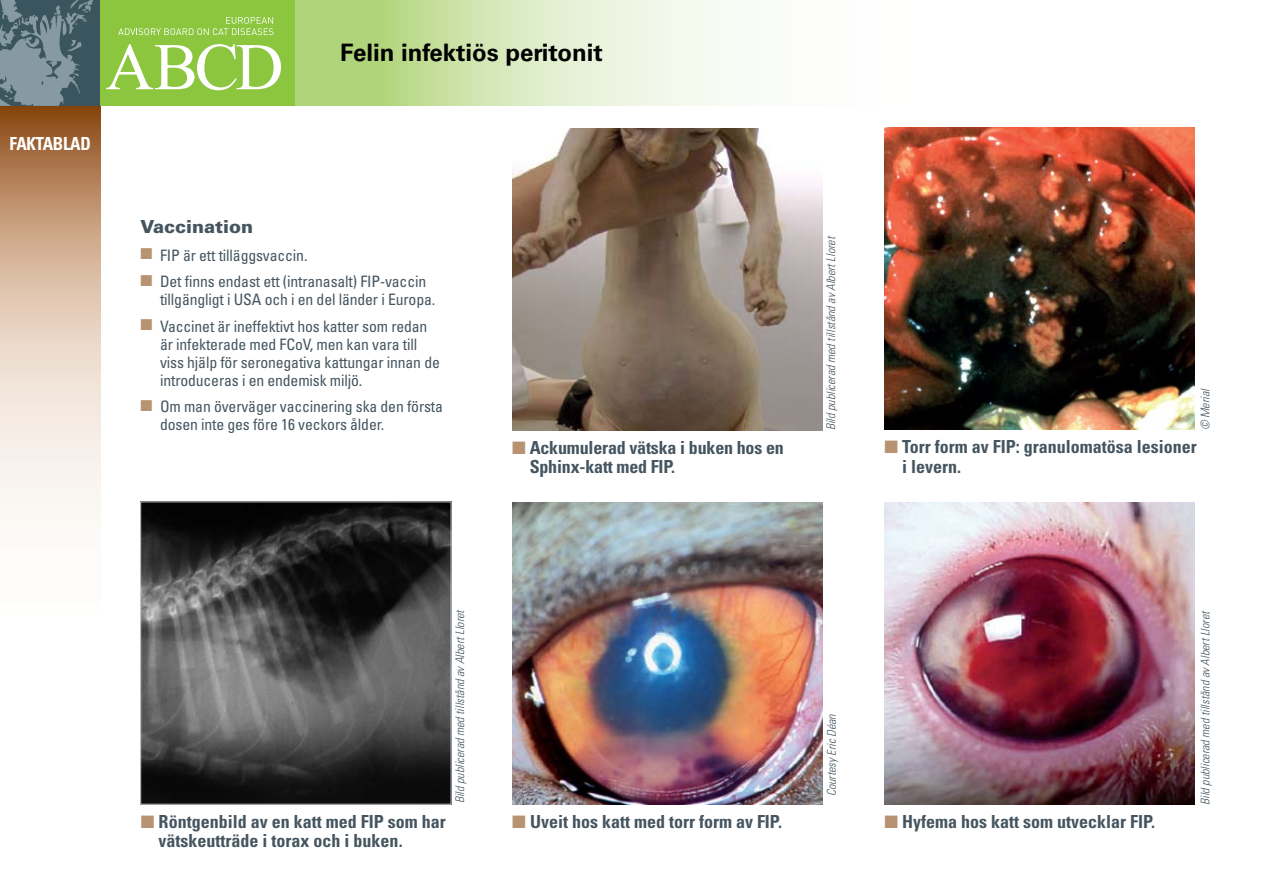
<style>
.page{position:relative;width:1263px;height:893px;background:#fff}
.page>*{position:absolute;margin:0;border:0;box-sizing:border-box;transform-origin:0 0}
.t1{font:700 24px "Univers";color:#000}
.t2{font:700 condensed 18px/19.5px "Univers";color:#455560}
.t3{font:900 18px "Univers";color:#455560}
.t4{font:700 condensed 18px "Univers";letter-spacing:-.02em;color:#fff;scale:.95 1}
.t5{font:condensed 15.75px/18px "Univers";letter-spacing:-.01em;color:#455560}
.t6{font:italic 300 condensed 12px "Univers";color:#455560}
.s1{color:#b79373}
</style>
<div class="page">
<svg style="left:0;top:106px;width:100px;height:409px;background:#d7bba5"></svg>
<svg style="left:295px;top:0;width:445px;height:106px;background:#d5e8b9"></svg>
<div style="left:0;top:0;width:100px;height:106px;background:#3b555e"></div>
<div style="left:100px;top:0;width:195px;height:106px;background:#8cc63f"></div>
<svg style="left:106px;top:44px;width:175px;height:46px"></svg>
<svg style="left:118px;top:17px;width:155px;height:18px"></svg>
<svg style="left:0;top:0;width:93px;height:106px"></svg>
<img style="left:512px;top:128px;width:311px;height:303px">
<img style="left:884px;top:128px;width:311px;height:302px">
<img style="left:884px;top:502px;width:311px;height:302px">
<img style="left:143px;top:504px;width:306px;height:298px">
<img style="left:512px;top:502px;width:311px;height:302px">
<p class="t4" style="left:9px;top:133px;width:87px">FAKTABLAD</p>
<h1 class="t1" style="left:340px;top:38px;width:264px">Felin infektiös peritonit</h1>
<p class="t3" style="left:141px;top:215px;width:114px">Vaccination</p>
<p class="t5" style="left:141px;top:246px;width:168px"><span class="s1">■</span> FIP är ett tilläggsvaccin.</p>
<p class="t5" style="left:160px;top:272px;width:277px;text-indent:-19px"><span class="s1">■</span> Det finns endast ett (intranasalt) FIP-vaccin tillgängligt i USA och i en del länder i Europa.</p>
<p class="t5" style="left:160px;top:317px;width:281px;text-indent:-19px"><span class="s1">■</span> Vaccinet är ineffektivt hos katter som redan är infekterade med FCoV, men kan vara till viss hjälp för seronegativa kattungar innan de introduceras i en endemisk miljö.</p>
<p class="t5" style="left:160px;top:397px;width:284px;text-indent:-19px"><span class="s1">■</span> Om man överväger vaccinering ska den första dosen inte ges före 16 veckors ålder.</p>
<p class="t2" style="left:530px;top:438px;width:256px;text-indent:-17px"><span class="s1">■</span> Ackumulerad vätska i buken hos en<br>Sphinx-katt med FIP.</p>
<p class="t6" style="left:824px;top:430px;width:196px;rotate:-90deg">Bild publicerad med tillstånd av Albert Lloret</p>
<p class="t6" style="left:1198px;top:430px;width:43px;rotate:-90deg">© Merial</p>
<p class="t2" style="left:902px;top:437px;width:296px;text-indent:-18px"><span class="s1">■</span> Torr form av FIP: granulomatösa lesioner i levern.</p>
<p class="t2" style="left:159px;top:812px;width:288px;text-indent:-18px"><span class="s1">■</span> Röntgenbild av en katt med FIP som har vätskeutträde i torax och i buken.</p>
<p class="t6" style="left:453px;top:803px;width:196px;rotate:-90deg">Bild publicerad med tillstånd av Albert Lloret</p>
<p class="t2" style="left:512px;top:812px;width:271px"><span class="s1">■</span> Uveit hos katt med torr form av FIP.</p>
<p class="t6" style="left:824px;top:796px;width:84px;rotate:-90deg">Courtesy Eric Déan</p>
<p class="t2" style="left:884px;top:812px;width:272px"><span class="s1">■</span> Hyfema hos katt som utvecklar FIP.</p>
<p class="t6" style="left:1198px;top:805px;width:196px;rotate:-90deg">Bild publicerad med tillstånd av Albert Lloret</p>
</div>
